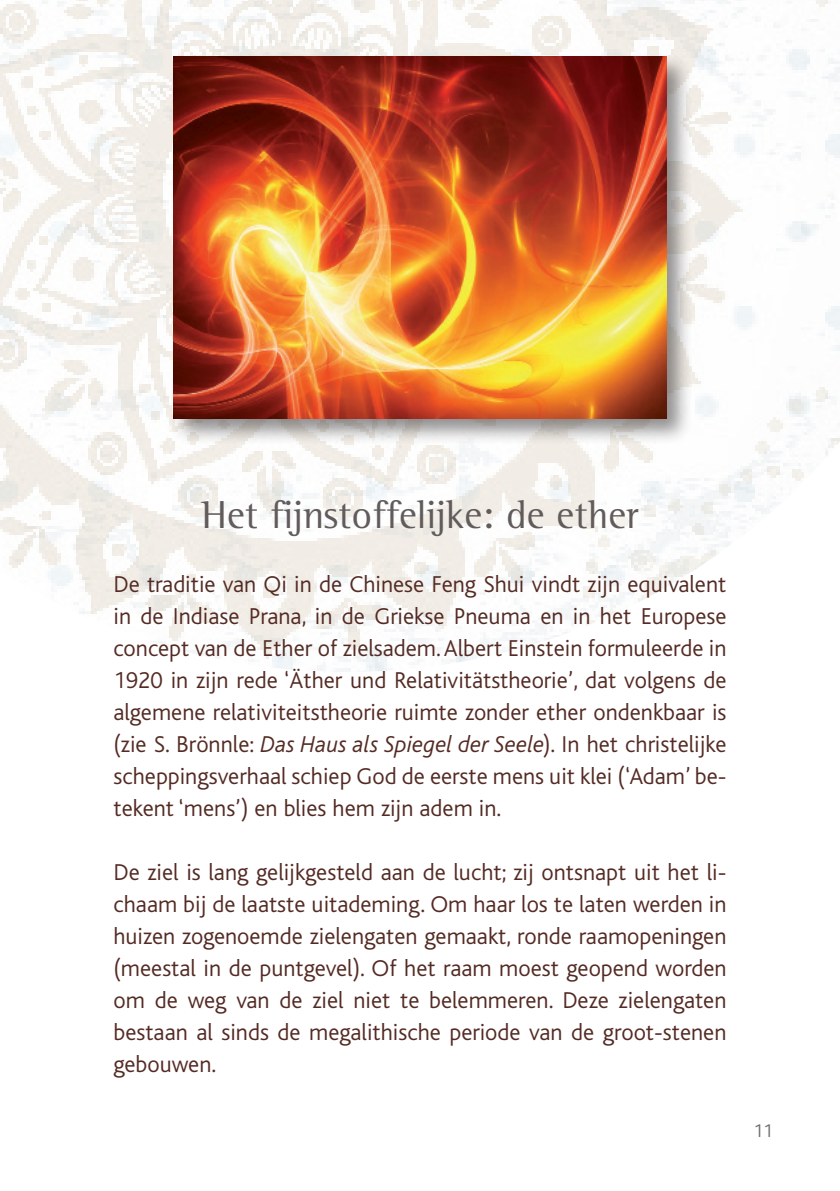
<style>
.page{position:relative;width:840px;height:1191px;background:#fff}
.page>*{position:absolute;margin:0;border:0;box-sizing:border-box;transform-origin:0 0}
.t1{font:40px "Rotis Semi Serif";color:#615c5b}
.t2{font:300 24px/32px "Bliss";color:#542b24;text-align:justify}
.t3{font:300 19px "Bliss";color:#6c6d70}
.s1{font-style:italic}
</style>
<div class="page">
<img style="left:0;top:0;width:839px;height:672px">
<div style="left:169px;top:52px;width:524px;height:394px;background:#231f20;opacity:.5"></div>
<img style="left:174px;top:57px;width:491px;height:361px">
<h1 class="t1" style="left:201px;top:491px;width:439px">Het fijnstoffelijke: de ether</h1>
<p class="t2" style="left:113px;top:568px;width:614px">De traditie van Qi in de Chinese Feng Shui vindt zijn equivalent in de Indiase Prana, in de Griekse Pneuma en in het Europese concept van de Ether of zielsadem. Albert Einstein formuleerde in 1920 in zijn rede ‘Äther und Relativitätstheorie’, dat volgens de algemene relativiteitstheorie ruimte zonder ether ondenkbaar is (zie S. Brönnle: <span class="s1">Das Haus als Spiegel der Seele</span>). In het christelijke scheppingsverhaal schiep God de eerste mens uit klei (‘Adam’ be&shy;tekent ‘mens’) en blies hem zijn adem in.</p>
<p class="t2" style="left:113px;top:856px;width:614px">De ziel is lang gelijkgesteld aan de lucht; zij ontsnapt uit het li&shy;chaam bij de laatste uitademing. Om haar los te laten werden in huizen zogenoemde zielengaten gemaakt, ronde raamopeningen (meestal in de puntgevel). Of het raam moest geopend worden om de weg van de ziel niet te belemmeren. Deze zielengaten bestaan al sinds de megalithische periode van de groot-stenen gebouwen.</p>
<p class="t3" style="left:753px;top:1121px;width:21px">11</p>
</div>
